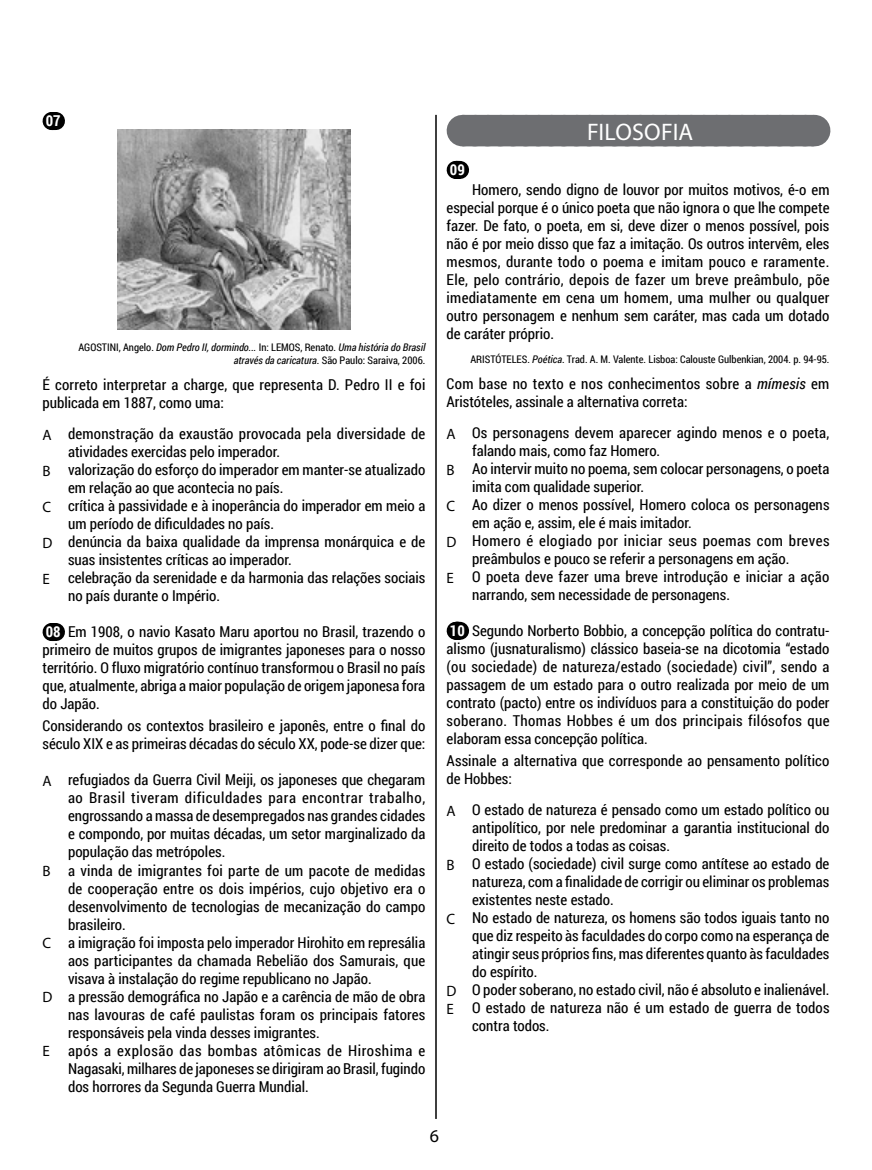
<style>
.page{position:relative;width:872px;height:1170px;background:#fff}
.page>*{position:absolute;margin:0;border:0;box-sizing:border-box;transform-origin:0 0}
.t1{font:24px "Myriad Pro";color:#fff}
.t2{font:18px "Myriad Pro";color:#000}
.t3{font:15px/18px "Roboto Condensed";color:#000}
.t4{font:15px "Roboto Condensed";letter-spacing:.04em;color:#000}
.t5{font:15px "Roboto Condensed";letter-spacing:.03em;color:#000}
.t6{font:700 15px "Roboto Condensed";color:#fff}
.t7{font:italic 10.5px/12.6px "Roboto Condensed";color:#000;text-align:right}
.t8{font:10.5px "Roboto Condensed";color:#000}
.s1{font-style:normal}
.s2{font-family:"Myriad Pro"}
.s3{font-weight:700;color:#fff}
.s4{font-style:italic}
</style>
<div class="page">
<hr style="left:435px;top:115px;width:2px;height:1003px;background:#000">
<svg style="left:52px;top:112px;width:4px;height:18px"></svg>
<svg style="left:52px;top:623px;width:4px;height:18px"></svg>
<img style="left:118px;top:129px;width:232px;height:201px">
<div style="left:462px;top:115px;width:351px;height:31px;background:#6d6e71"></div>
<hr style="left:813px;top:115px;width:1px;height:31px;background:#6d6e71">
<svg style="left:455px;top:161px;width:5px;height:18px"></svg>
<svg style="left:455px;top:621px;width:5px;height:18px"></svg>
<p class="t6" style="left:46px;top:110px;width:16px">07</p>
<p class="t7" style="left:78px;top:340px;width:348px"><span class="s1">AGOSTINI, Angelo.</span> Dom Pedro II, dormindo... <span class="s1">In: LEMOS, Renato.</span> Uma história do Brasil através da caricatura<span class="s1">. São Paulo: Saraiva, 2006.</span></p>
<p class="t3" style="left:43px;top:375px;width:384px">É correto interpretar a charge, que representa D. Pedro II e foi publicada em 1887, como uma:</p>
<p class="t3" style="left:43px;top:424px;width:384px"><span class="s2">A</span> demonstração da exaustão provocada pela diversidade de</p>
<p class="t3" style="left:68px;top:442px;width:214px">atividades exercidas pelo imperador.</p>
<p class="t3" style="left:43px;top:460px;width:384px"><span class="s2">B</span> valorização do esforço do imperador em manter-se atualizado</p>
<p class="t3" style="left:68px;top:478px;width:217px">em relação ao que acontecia no país.</p>
<p class="t3" style="left:43px;top:496px;width:384px"><span class="s2">C</span> crítica à passividade e à inoperância do imperador em meio a</p>
<p class="t3" style="left:68px;top:514px;width:207px">um período de dificuldades no país.</p>
<p class="t3" style="left:43px;top:532px;width:384px"><span class="s2">D</span> denúncia da baixa qualidade da imprensa monárquica e de</p>
<p class="t3" style="left:68px;top:550px;width:225px">suas insistentes críticas ao imperador.</p>
<p class="t3" style="left:43px;top:568px;width:384px"><span class="s2">E</span> celebração da serenidade e da harmonia das relações sociais</p>
<p class="t3" style="left:68px;top:586px;width:154px">no país durante o Império.</p>
<p class="t3" style="left:43px;top:622px;width:384px;text-align:justify"><span class="s3">08</span> Em 1908, o navio Kasato Maru aportou no Brasil, trazendo o primeiro de muitos grupos de imigrantes japoneses para o nosso território. O fluxo migratório contínuo transformou o Brasil no país que, atualmente, abriga a maior população de origem japonesa fora do Japão.</p>
<p class="t3" style="left:43px;top:716px;width:384px">Considerando os contextos brasileiro e japonês, entre o final do século XIX e as primeiras décadas do século XX, pode-se dizer que:</p>
<p class="t3" style="left:43px;top:770px;width:384px"><span class="s2">A</span> refugiados da Guerra Civil Meiji, os japoneses que chegaram</p>
<p class="t4" style="left:68px;top:787px;width:359px">ao Brasil tiveram dificuldades para encontrar trabalho,</p>
<p class="t3" style="left:68px;top:806px;width:359px">engrossando a massa de desempregados nas grandes cidades</p>
<p class="t3" style="left:68px;top:824px;width:359px">e compondo, por muitas décadas, um setor marginalizado da</p>
<p class="t3" style="left:68px;top:842px;width:159px">população das metrópoles.</p>
<p class="t3" style="left:43px;top:860px;width:384px"><span class="s2">B</span> a vinda de imigrantes foi parte de um pacote de medidas</p>
<p class="t3" style="left:68px;top:878px;width:359px">de cooperação entre os dois impérios, cujo objetivo era o</p>
<p class="t3" style="left:68px;top:896px;width:359px">desenvolvimento de tecnologias de mecanização do campo</p>
<p class="t3" style="left:68px;top:914px;width:59px">brasileiro.</p>
<p class="t3" style="left:43px;top:932px;width:384px"><span class="s2">C</span> a imigração foi imposta pelo imperador Hirohito em represália</p>
<p class="t3" style="left:68px;top:950px;width:359px">aos participantes da chamada Rebelião dos Samurais, que</p>
<p class="t3" style="left:68px;top:968px;width:305px">visava à instalação do regime republicano no Japão.</p>
<p class="t3" style="left:43px;top:986px;width:384px"><span class="s2">D</span> a pressão demográfica no Japão e a carência de mão de obra</p>
<p class="t3" style="left:68px;top:1004px;width:359px">nas lavouras de café paulistas foram os principais fatores</p>
<p class="t3" style="left:68px;top:1022px;width:253px">responsáveis pela vinda desses imigrantes.</p>
<p class="t4" style="left:43px;top:1039px;width:384px"><span class="s2">E</span> após a explosão das bombas atômicas de Hiroshima e</p>
<p class="t3" style="left:68px;top:1058px;width:359px">Nagasaki, milhares de japoneses se dirigiram ao Brasil, fugindo</p>
<p class="t3" style="left:68px;top:1076px;width:242px">dos horrores da Segunda Guerra Mundial.</p>
<h1 class="t1" style="left:587px;top:117px;width:108px">FILOSOFIA</h1>
<p class="t6" style="left:450px;top:159px;width:16px">09</p>
<p class="t3" style="left:446px;top:180px;width:384px;text-align:justify;text-indent:26px">Homero, sendo digno de louvor por muitos motivos, é-o em especial porque é o único poeta que não ignora o que lhe compete fazer. De fato, o poeta, em si, deve dizer o menos possível, pois não é por meio disso que faz a imitação. Os outros intervêm, eles mesmos, durante todo o poema e imitam pouco e raramente.<br>Ele, pelo contrário, depois de fazer um breve preâmbulo, põe imediatamente em cena um homem, uma mulher ou qualquer outro personagem e nenhum sem caráter, mas cada um dotado de caráter próprio.</p>
<p class="t8" style="left:470px;top:351px;width:360px">ARISTÓTELES. <span class="s4">Poética</span>. Trad. A. M. Valente. Lisboa: Calouste Gulbenkian, 2004. p. 94-95.</p>
<p class="t3" style="left:446px;top:374px;width:384px">Com base no texto e nos conhecimentos sobre a <span class="s4">mímesis</span> em<br>Aristóteles, assinale a alternativa correta:</p>
<p class="t3" style="left:446px;top:423px;width:384px"><span class="s2">A</span> Os personagens devem aparecer agindo menos e o poeta,</p>
<p class="t3" style="left:472px;top:441px;width:190px">falando mais, como faz Homero.</p>
<p class="t3" style="left:446px;top:459px;width:384px"><span class="s2">B</span> Ao intervir muito no poema, sem colocar personagens, o poeta</p>
<p class="t3" style="left:472px;top:477px;width:173px">imita com qualidade superior.</p>
<p class="t3" style="left:446px;top:495px;width:384px"><span class="s2">C</span> Ao dizer o menos possível, Homero coloca os personagens</p>
<p class="t3" style="left:472px;top:513px;width:221px">em ação e, assim, ele é mais imitador.</p>
<p class="t5" style="left:446px;top:530px;width:384px"><span class="s2">D</span> Homero é elogiado por iniciar seus poemas com breves</p>
<p class="t3" style="left:472px;top:549px;width:319px">preâmbulos e pouco se referir a personagens em ação.</p>
<p class="t3" style="left:446px;top:567px;width:384px"><span class="s2">E</span> O poeta deve fazer uma breve introdução e iniciar a ação</p>
<p class="t3" style="left:472px;top:585px;width:259px">narrando, sem necessidade de personagens.</p>
<p class="t3" style="left:446px;top:621px;width:384px;text-align:justify"><span class="s3">10</span> Segundo Norberto Bobbio, a concepção política do contratu&shy;alismo (jusnaturalismo) clássico baseia-se na dicotomia “estado (ou sociedade) de natureza/estado (sociedade) civil”, sendo a passagem de um estado para o outro realizada por meio de um contrato (pacto) entre os indivíduos para a constituição do poder soberano. Thomas Hobbes é um dos principais filósofos que elaboram essa concepção política.</p>
<p class="t3" style="left:446px;top:751px;width:384px">Assinale a alternativa que corresponde ao pensamento político de Hobbes:</p>
<p class="t3" style="left:446px;top:800px;width:384px"><span class="s2">A</span> O estado de natureza é pensado como um estado político ou</p>
<p class="t3" style="left:472px;top:818px;width:359px">antipolítico, por nele predominar a garantia institucional do</p>
<p class="t3" style="left:472px;top:836px;width:199px">direito de todos a todas as coisas.</p>
<p class="t3" style="left:446px;top:854px;width:384px"><span class="s2">B</span> O estado (sociedade) civil surge como antítese ao estado de</p>
<p class="t3" style="left:472px;top:872px;width:359px">natureza, com a finalidade de corrigir ou eliminar os problemas</p>
<p class="t3" style="left:472px;top:890px;width:143px">existentes neste estado.</p>
<p class="t3" style="left:446px;top:908px;width:384px"><span class="s2">C</span> No estado de natureza, os homens são todos iguais tanto no</p>
<p class="t3" style="left:472px;top:926px;width:359px">que diz respeito às faculdades do corpo como na esperança de</p>
<p class="t3" style="left:472px;top:944px;width:359px">atingir seus próprios fins, mas diferentes quanto às faculdades</p>
<p class="t3" style="left:472px;top:962px;width:67px">do espírito.</p>
<p class="t3" style="left:446px;top:980px;width:384px"><span class="s2">D</span> O poder soberano, no estado civil, não é absoluto e inalienável.</p>
<p class="t3" style="left:446px;top:998px;width:384px"><span class="s2">E</span> O estado de natureza não é um estado de guerra de todos</p>
<p class="t3" style="left:472px;top:1016px;width:79px">contra todos.</p>
<p class="t2" style="left:430px;top:1124px;width:11px">6</p>
</div>
